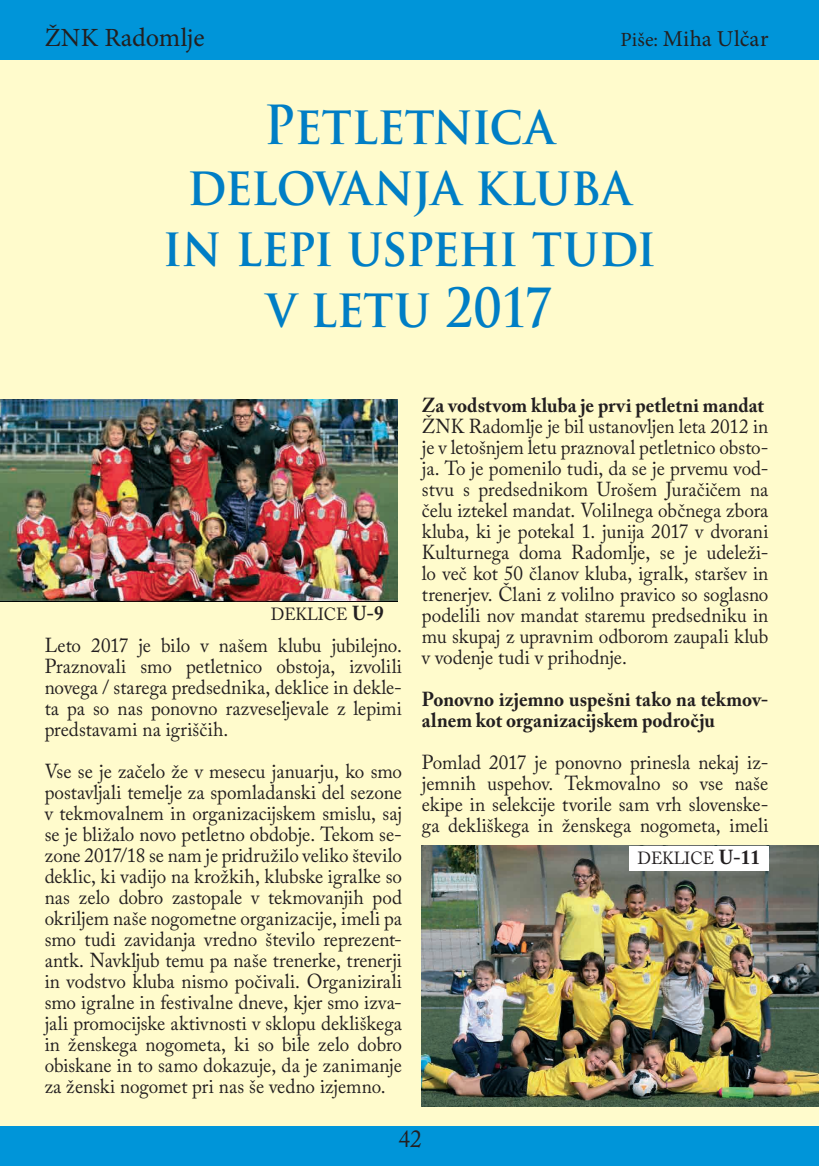
<style>
.page{position:relative;width:819px;height:1166px;background:#fff}
.page>*{position:absolute;margin:0;border:0;box-sizing:border-box;transform-origin:0 0}
.t1{font:700 52.5px "Trajan Pro";letter-spacing:-.01em;color:#007ec5;scale:.9 1}
.t2{font:26.25px "Minion Pro";letter-spacing:-.005em;color:#231f20}
.t3{font:24.5px "Adobe Caslon Pro";color:#231f20;scale:.95 1}
.t4{font:22.75px "Minion Pro";letter-spacing:.01em;color:#231f20}
.t5{font:20.12px/21px "Adobe Caslon Pro";color:#231f20;text-align:justify;scale:.95 1}
.t6{font:700 20.12px/21px "Adobe Caslon Pro";letter-spacing:.005em;color:#231f20;scale:.95 1}
.t7{font:17.5px "Adobe Caslon Pro";letter-spacing:-.005em;color:#231f20;scale:.95 1}
.s1{font-size:20.12px}
.s2{font-weight:700;font-size:20.12px}
</style>
<div class="page">
<div style="left:0;top:60px;width:819px;height:1066px;background:#fffbcc"></div>
<div style="left:0;top:1126px;width:819px;height:40px;background:#0095d9"></div>
<div style="left:0;top:0;width:819px;height:60px;background:#0095d9"></div>
<img style="left:0;top:400px;width:397px;height:202px">
<img style="left:422px;top:846px;width:397px;height:260px">
<div style="left:629px;top:846px;width:139px;height:24px;background:#fff"></div>
<p class="t2" style="left:45px;top:20px;width:161px">ŽNK Radomlje</p>
<p class="t4" style="left:620px;top:23px;width:149px"><span class="s1">Piše:</span> Miha Ulčar</p>
<p class="t1" style="left:264px;top:92px;width:324px">Petletnica</p>
<p class="t1" style="left:188px;top:153px;width:494px">delovanja kluba</p>
<p class="t1" style="left:163px;top:214px;width:549px">in lepi uspehi tudi</p>
<p class="t1" style="left:266px;top:276px;width:319px">v letu 2017</p>
<p class="t7" style="left:271px;top:604px;width:120px">DEKLICE <span class="s2">U-9</span></p>
<p class="t5" style="left:45px;top:634px;width:377px">Leto 2017 je bilo v našem klubu jubilejno.<br>Praznovali smo petletnico obstoja, izvolili novega / starega predsednika, deklice in dekle&shy;ta pa so nas ponovno razveseljevale z lepimi predstavami na igriščih.</p>
<p class="t5" style="left:45px;top:760px;width:378px">Vse se je začelo že v mesecu januarju, ko smo postavljali temelje za spomladanski del sezone v tekmovalnem in organizacijskem smislu, saj se je bližalo novo petletno obdobje. Tekom se&shy;zone 2017/18 se nam je pridružilo veliko število deklic, ki vadijo na krožkih, klubske igralke so nas zelo dobro zastopale v tekmovanjih pod okriljem naše nogometne organizacije, imeli pa smo tudi zavidanja vredno število reprezent&shy;antk. Navkljub temu pa naše trenerke, trenerji in vodstvo kluba nismo počivali. Organizirali smo igralne in festivalne dneve, kjer smo izva&shy;jali promocijske aktivnosti v sklopu dekliškega in ženskega nogometa, ki so bile zelo dobro obiskane in to samo dokazuje, da je zanimanje za ženski nogomet pri nas še vedno izjemno.</p>
<p class="t6" style="left:422px;top:394px;width:362px">Za vodstvom kluba je prvi petletni mandat</p>
<p class="t5" style="left:422px;top:415px;width:366px">ŽNK Radomlje je bil ustanovljen leta 2012 in je v letošnjem letu praznoval petletnico obsto&shy;ja. To je pomenilo tudi, da se je prvemu vod&shy;stvu s predsednikom Urošem Juračičem na čelu iztekel mandat. Volilnega občnega zbora kluba, ki je potekal 1. junija 2017 v dvorani Kulturnega doma Radomlje, se je udeleži&shy;lo več kot 50 članov kluba, igralk, staršev in trenerjev. Člani z volilno pravico so soglasno podelili nov mandat staremu predsedniku in mu skupaj z upravnim odborom zaupali klub v vodenje tudi v prihodnje.</p>
<p class="t6" style="left:422px;top:688px;width:366px">Ponovno izjemno uspešni tako na tekmov&shy;alnem kot organizacijskem področju</p>
<p class="t5" style="left:422px;top:751px;width:366px">Pomlad 2017 je ponovno prinesla nekaj iz&shy;jemnih uspehov. Tekmovalno so vse naše ekipe in selekcije tvorile sam vrh slovenske&shy;ga dekliškega in ženskega nogometa, imeli</p>
<p class="t7" style="left:637px;top:848px;width:130px">DEKLICE <span class="s2">U-11</span></p>
<p class="t3" style="left:398px;top:1124px;width:26px">42</p>
</div>
